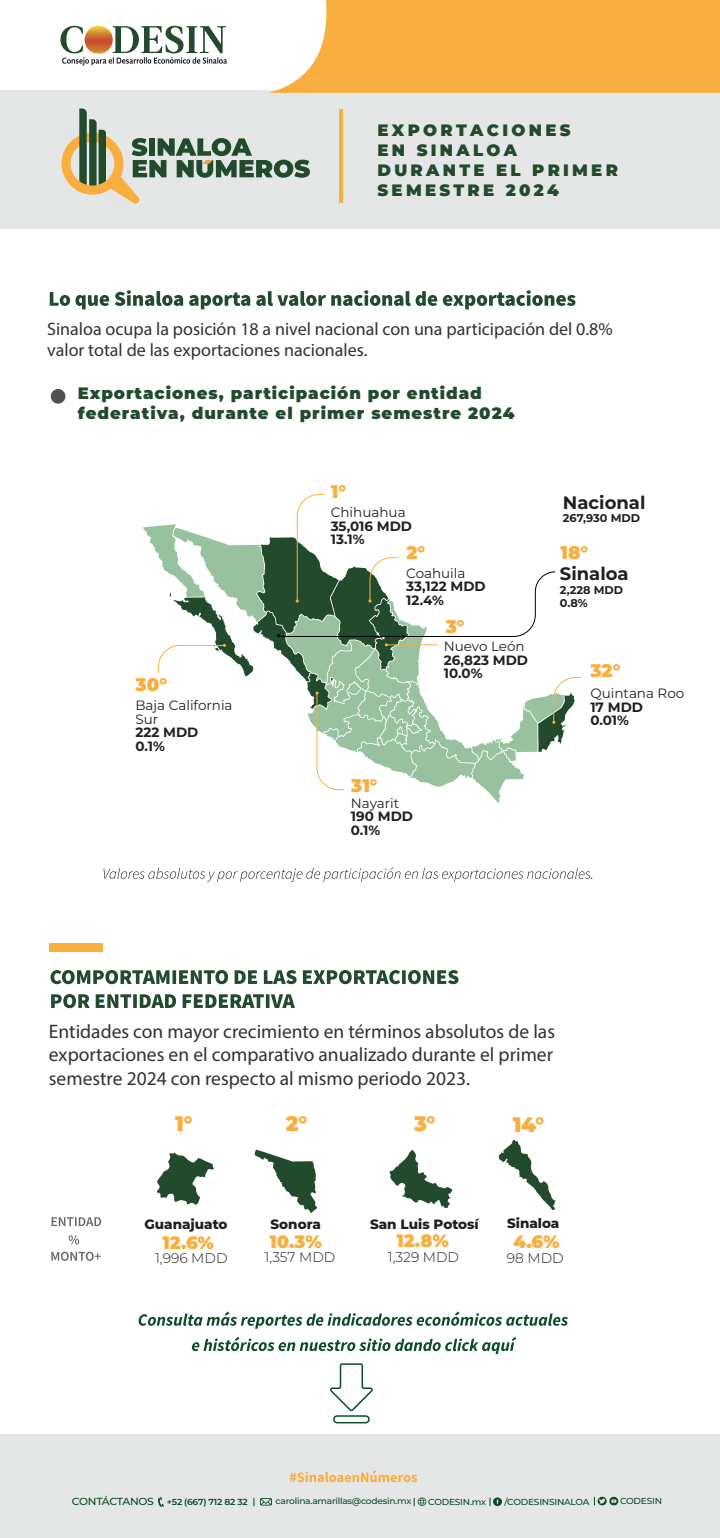
<style>
.page{position:relative;width:720px;height:1538px;background:#fff}
.page>*{position:absolute;margin:0;border:0;box-sizing:border-box;transform-origin:0 0}
.t1{font:900 21px "Montserrat";color:#f9af40}
.t2{font:19.5px/23.4px "Myriad Pro";color:#2e3335;text-align:justify}
.t3{font:900 18.3px "Montserrat";color:#f9af40}
.t4{font:18px/21.6px "Myriad Pro";color:#2e3335}
.t5{font:700 18px "Montserrat";color:#231f20}
.t6{font:900 17.85px "Montserrat";color:#f9af40}
.t7{font:900 16.5px/19.8px "Montserrat";letter-spacing:.06em;color:#224a2c}
.t8{font:900 16.5px/19.8px "Montserrat";letter-spacing:.2em;color:#224a2c}
.t9{font:300 13.8px "Montserrat";color:#231f20}
.t10{font:700 13.5px/13.5px "Montserrat";color:#231f20}
.t11{font:13.5px/13.5px "Montserrat";color:#231f20}
.t12{font:800 13.5px "Montserrat";color:#231f20}
.t13{font:700 11.25px/13.5px "Montserrat";color:#231f20}
.t14{font:500 10.35px "Montserrat";letter-spacing:-.03em;color:#094a25;scale:1.04 1}
.t15{font:500 8.7px "Montserrat";letter-spacing:-.025em;color:#094a25;scale:1.04 1}
.t16{font:600 8.7px "Montserrat";letter-spacing:-.03em;color:#094a25;scale:1.04 1}
</style>
<div class="page">
<div style="left:0;top:90px;width:720px;height:139px;background:#e5e6e6"></div>
<hr style="left:339px;top:109px;width:4px;height:94px;background:#f9af40">
<svg style="left:60px;top:26px;width:167px;height:40px"></svg>
<svg style="left:61px;top:108px;width:249px;height:96px"></svg>
<svg style="left:50px;top:290px;width:525px;height:19px"></svg>
<svg style="left:51px;top:970px;width:408px;height:14px"></svg>
<svg style="left:51px;top:994px;width:244px;height:14px"></svg>
<div style="left:50px;top:942px;width:53px;height:9px;background:#f9af40"></div>
<svg style="left:51px;top:1251px;width:50px;height:9px"></svg>
<svg style="left:52px;top:1217px;width:49px;height:9px"></svg>
<svg style="left:69px;top:1235px;width:10px;height:9px"></svg>
<svg style="left:104px;top:867px;width:488px;height:15px"></svg>
<div style="left:51px;top:389px;width:14px;height:15px;background:#4f5353;border-radius:50%"></div>
<svg style="left:139px;top:1311px;width:429px;height:17px"></svg>
<svg style="left:192px;top:1337px;width:324px;height:17px"></svg>
<svg style="left:330px;top:1363px;width:43px;height:49px"></svg>
<div style="left:333px;top:1415px;width:37px;height:8px;border:2px solid #0c4d28;border-radius:3px"></div>
<div style="left:0;top:1434px;width:720px;height:103px;background:#e5e6e6"></div>
<svg style="left:290px;top:1470px;width:127px;height:12px"></svg>
<svg style="left:143px;top:494px;width:438px;height:309px"></svg>
<svg style="left:499px;top:1139px;width:57px;height:71px"></svg>
<svg style="left:389px;top:1149px;width:63px;height:59px"></svg>
<svg style="left:158px;top:1497px;width:6px;height:10px"></svg>
<svg style="left:260px;top:1498px;width:12px;height:7px"></svg>
<svg style="left:418px;top:1497px;width:8px;height:8px"></svg>
<svg style="left:493px;top:1497px;width:9px;height:9px"></svg>
<svg style="left:598px;top:1496px;width:20px;height:9px"></svg>
<svg style="left:268px;top:0;width:452px;height:93px;background:#f9b753"></svg>
<svg style="left:157px;top:1153px;width:57px;height:51px"></svg>
<svg style="left:255px;top:1149px;width:62px;height:64px"></svg>
<p class="t8" style="left:378px;top:120px;width:242px">EXPORTACIONES<br>EN SINALOA<br>DURANTE EL PRIMER<br>SEMESTRE 2024</p>
<p class="t4" style="left:47px;top:317px;width:567px">Sinaloa ocupa la posición 18 a nivel nacional con una participación del 0.8% valor total de las exportaciones nacionales.</p>
<p class="t7" style="left:78px;top:382px;width:438px">Exportaciones, participación por entidad federativa, durante el primer semestre 2024</p>
<p class="t3" style="left:136px;top:671px;width:33px">30°</p>
<p class="t11" style="left:135px;top:698px;width:99px">Baja California<br>Sur</p>
<p class="t10" style="left:135px;top:725px;width:64px">222 MDD<br>0.1%</p>
<p class="t3" style="left:331px;top:478px;width:17px">1°</p>
<p class="t11" style="left:331px;top:505px;width:76px">Chihuahua</p>
<p class="t10" style="left:331px;top:519px;width:83px">35,016 MDD<br>13.1%</p>
<p class="t3" style="left:407px;top:538px;width:20px">2°</p>
<p class="t11" style="left:406px;top:566px;width:61px">Coahuila</p>
<p class="t10" style="left:406px;top:579px;width:81px">33,122 MDD<br>12.4%</p>
<p class="t3" style="left:446px;top:613px;width:20px">3°</p>
<p class="t11" style="left:444px;top:639px;width:82px">Nuevo León</p>
<p class="t10" style="left:444px;top:652px;width:86px">26,823 MDD<br>10.0%</p>
<p class="t3" style="left:351px;top:771px;width:28px">31°</p>
<p class="t11" style="left:351px;top:796px;width:50px">Nayarit</p>
<p class="t10" style="left:351px;top:809px;width:64px">190 MDD<br>0.1%</p>
<p class="t5" style="left:563px;top:489px;width:84px">Nacional</p>
<p class="t13" style="left:563px;top:510px;width:79px">267,930 MDD</p>
<p class="t3" style="left:560px;top:538px;width:29px">18°</p>
<p class="t5" style="left:560px;top:561px;width:70px">Sinaloa</p>
<p class="t13" style="left:560px;top:582px;width:65px">2,228 MDD<br>0.8%</p>
<p class="t3" style="left:590px;top:657px;width:31px">32°</p>
<p class="t11" style="left:590px;top:686px;width:95px">Quintana Roo</p>
<p class="t10" style="left:590px;top:699px;width:54px">17 MDD<br>0.01%</p>
<p class="t2" style="left:49px;top:1019px;width:508px">Entidades con mayor crecimiento en términos absolutos de las exportaciones en el comparativo anualizado durante el primer semestre 2024 con respecto al mismo periodo 2023.</p>
<p class="t1" style="left:414px;top:1107px;width:23px">3°</p>
<p class="t1" style="left:175px;top:1107px;width:19px">1°</p>
<p class="t1" style="left:286px;top:1107px;width:23px">2°</p>
<p class="t1" style="left:513px;top:1108px;width:33px">14°</p>
<p class="t12" style="left:145px;top:1214px;width:85px">Guanajuato</p>
<p class="t9" style="left:155px;top:1248px;width:74px">1,996 MDD</p>
<p class="t6" style="left:162px;top:1228px;width:53px">12.6%</p>
<p class="t12" style="left:271px;top:1214px;width:52px">Sonora</p>
<p class="t9" style="left:265px;top:1247px;width:72px">1,357 MDD</p>
<p class="t6" style="left:269px;top:1228px;width:54px">10.3%</p>
<p class="t12" style="left:370px;top:1214px;width:110px">San Luis Potosí</p>
<p class="t9" style="left:388px;top:1247px;width:73px">1,329 MDD</p>
<p class="t6" style="left:396px;top:1227px;width:54px">12.8%</p>
<p class="t12" style="left:507px;top:1213px;width:54px">Sinaloa</p>
<p class="t9" style="left:507px;top:1248px;width:58px">98 MDD</p>
<p class="t6" style="left:513px;top:1228px;width:48px">4.6%</p>
<p class="t14" style="left:72px;top:1494px;width:80px">CONTÁCTANOS</p>
<p class="t16" style="left:167px;top:1495px;width:79px">+52 (667) 712 82 32</p>
<p class="t15" style="left:276px;top:1495px;width:132px">carolina.amarillas@codesin.mx</p>
<p class="t15" style="left:428px;top:1495px;width:57px">CODESIN.mx</p>
<p class="t15" style="left:505px;top:1495px;width:83px">/CODESINSINALOA</p>
<p class="t15" style="left:620px;top:1495px;width:42px">CODESIN</p>
</div>
